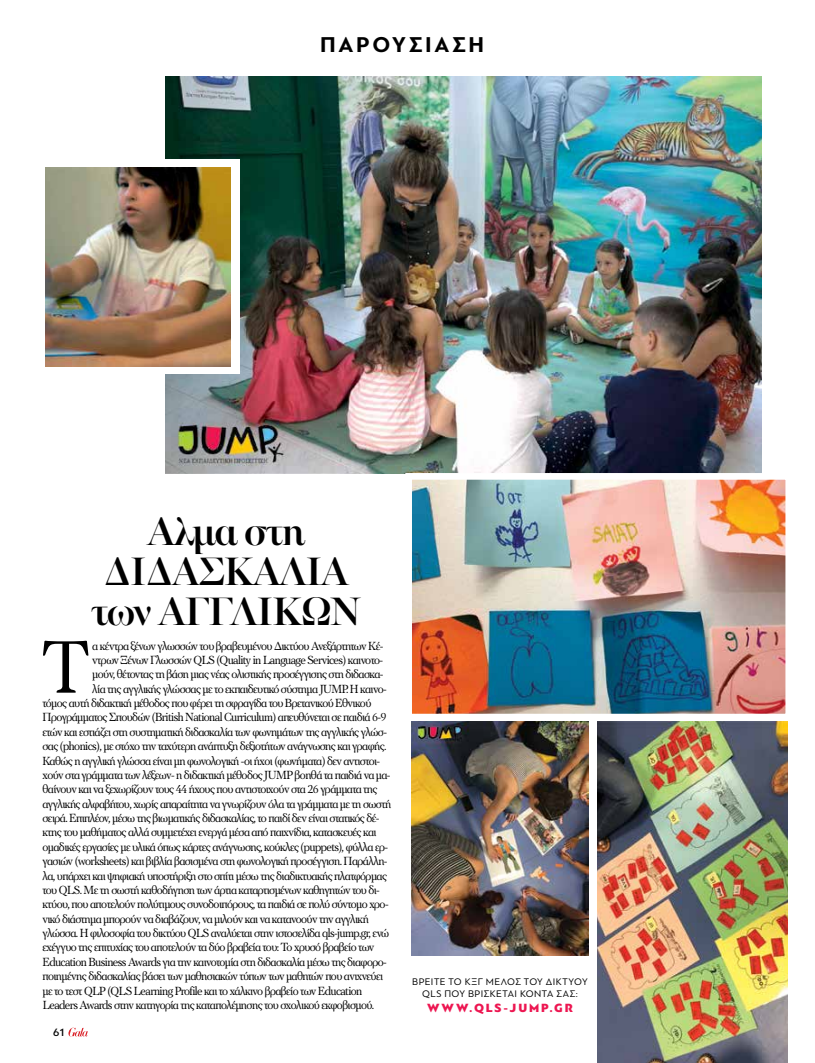
<style>
.page{position:relative;width:815px;height:1063px;background:#fff}
.page>*{position:absolute;margin:0;border:0;box-sizing:border-box;transform-origin:0 0}
.t1{font:76.12px "PF Regal Text Pro Regular B";color:#000;scale:.94 1}
.t2{font:600 40px/40px "Marie Claire Greek";letter-spacing:-.02em;color:#000;text-align:center}
.t3{font:700 22.5px "PF Bague Sans Pro";letter-spacing:.125em;color:#000}
.t4{font:900 12.5px "PF Bague Sans Pro";letter-spacing:.15em;color:#ed1651}
.t5{font:12.12px "PF Regal Text Pro Regular B";letter-spacing:-.05em;color:#000;scale:.94 1}
.t6{font:500 11.25px "PF Bague Sans Pro";color:#000}
.t7{font:10px/12px "PF Bague Sans Pro";letter-spacing:.04em;color:#000;text-align:center}
</style>
<div class="page">
<svg style="left:68px;top:1028px;width:20px;height:9px"></svg>
<img style="left:166px;top:76px;width:596px;height:397px">
<img style="left:402px;top:470px;width:384px;height:254px">
<img style="left:412px;top:721px;width:176px;height:234px">
<img style="left:597px;top:721px;width:191px;height:342px">
<div style="left:148px;top:159px;width:91px;height:215px;background:#fff"></div>
<img style="left:45px;top:167px;width:185px;height:199px">
<h3 class="t3" style="left:320px;top:31px;width:166px">ΠΑΡΟΥΣΙΑΣΗ</h3>
<h2 class="t2" style="left:92px;top:510px;width:271px">Αλμα στη διδασκαλία των αγγλικών</h2>
<h1 class="t1" style="left:43px;top:623px;width:51px">Τ</h1>
<p class="t5" style="left:92px;top:638px;width:311px">α κέντρα ξένων γλωσσών του βραβευμένου Δικτύου Ανεξάρτητων Κέ-</p>
<p class="t5" style="left:92px;top:653px;width:311px">ντρων Ξένων Γλωσσών QLS (Quality in Language Services) καινοτο-</p>
<p class="t5" style="left:92px;top:667px;width:311px">μούν, θέτοντας τη βάση μιας νέας ολιστικής προσέγγισης στη διδασκα-</p>
<p class="t5" style="left:92px;top:682px;width:315px">λία της αγγλικής γλώσσας με το εκπαιδευτικό σύστημα JUMP. Η καινο-</p>
<p class="t5" style="left:43px;top:696px;width:351px">τόμος αυτή διδακτική μέθοδος που φέρει τη σφραγίδα του Βρετανικού Εθνικού</p>
<p class="t5" style="left:43px;top:710px;width:368px">Προγράμματος Σπουδών (British National Curriculum) απευθύνεται σε παιδιά 6-9</p>
<p class="t5" style="left:43px;top:725px;width:368px">ετών και εστιάζει στη συστηματική διδασκαλία των φωνημάτων της αγγλικής γλώσ-</p>
<p class="t5" style="left:43px;top:739px;width:367px">σας (phonics), με στόχο την ταχύτερη ανάπτυξη δεξιοτήτων ανάγνωσης και γραφής.</p>
<p class="t5" style="left:43px;top:753px;width:361px">Καθώς η αγγλική γλώσσα είναι μη φωνολογική -οι ήχοι (φωνήματα) δεν αντιστοι-</p>
<p class="t5" style="left:43px;top:768px;width:372px">χούν στα γράμματα των λέξεων- η διδακτική μέθοδος JUMP βοηθά τα παιδιά να μα-</p>
<p class="t5" style="left:43px;top:782px;width:358px">θαίνουν και να ξεχωρίζουν τους 44 ήχους που αντιστοιχούν στα 26 γράμματα της</p>
<p class="t5" style="left:43px;top:797px;width:372px">αγγλικής αλφαβήτου, χωρίς απαραίτητα να γνωρίζουν όλα τα γράμματα με τη σωστή</p>
<p class="t5" style="left:43px;top:811px;width:360px">σειρά. Επιπλέον, μέσω της βιωματικής διδασκαλίας, το παιδί δεν είναι στατικός δέ-</p>
<p class="t5" style="left:43px;top:825px;width:357px">κτης του μαθήματος αλλά συμμετέχει ενεργά μέσα από παιχνίδια, κατασκευές και</p>
<p class="t5" style="left:43px;top:840px;width:369px">ομαδικές εργασίες με υλικά όπως κάρτες ανάγνωσης, κούκλες (puppets), φύλλα ερ-</p>
<p class="t5" style="left:43px;top:854px;width:369px">γασιών (worksheets) και βιβλία βασισμένα στη φωνολογική προσέγγιση. Παράλλη-</p>
<p class="t5" style="left:43px;top:868px;width:368px">λα, υπάρχει και ψηφιακή υποστήριξη στο σπίτι μέσω της διαδικτυακής πλατφόρμας</p>
<p class="t5" style="left:43px;top:883px;width:360px">του QLS. Με τη σωστή καθοδήγηση των άρτια καταρτισμένων καθηγητών του δι-</p>
<p class="t5" style="left:43px;top:897px;width:370px">κτύου, που αποτελούν πολύτιμους συνοδοιπόρους, τα παιδιά σε πολύ σύντομο χρο-</p>
<p class="t5" style="left:43px;top:912px;width:349px">νικό διάστημα μπορούν να διαβάζουν, να μιλούν και να κατανοούν την αγγλική</p>
<p class="t5" style="left:43px;top:926px;width:370px">γλώσσα. Η φιλοσοφία του δικτύου QLS αναλύεται στην ιστοσελίδα qls-jump.gr, ενώ</p>
<p class="t5" style="left:43px;top:940px;width:355px">εχέγγυο της επιτυχίας του αποτελούν τα δύο βραβεία του: Το χρυσό βραβείο των</p>
<p class="t5" style="left:43px;top:955px;width:368px">Education Business Awards για την καινοτομία στη διδασκαλία μέσω της διαφορο-</p>
<p class="t5" style="left:43px;top:969px;width:364px">ποιημένης διδασκαλίας βάσει των μαθησιακών τύπων των μαθητών που ανιχνεύει</p>
<p class="t5" style="left:43px;top:983px;width:342px">με το τεστ QLP (QLS Learning Profile και το χάλκινο βραβείο των Education</p>
<p class="t5" style="left:43px;top:998px;width:354px">Leaders Awards στην κατηγορία της καταπολέμησης του σχολικού εκφοβισμού.</p>
<p class="t6" style="left:53px;top:1026px;width:14px">61</p>
<p class="t7" style="left:412px;top:975px;width:177px">Βρείτε το ΚΞΓ μέλος του Δικτύου<br>QLS που βρίσκεται κοντά σας:</p>
<p class="t4" style="left:427px;top:1000px;width:147px">WWW.QLS-JUMP.GR</p>
</div>
